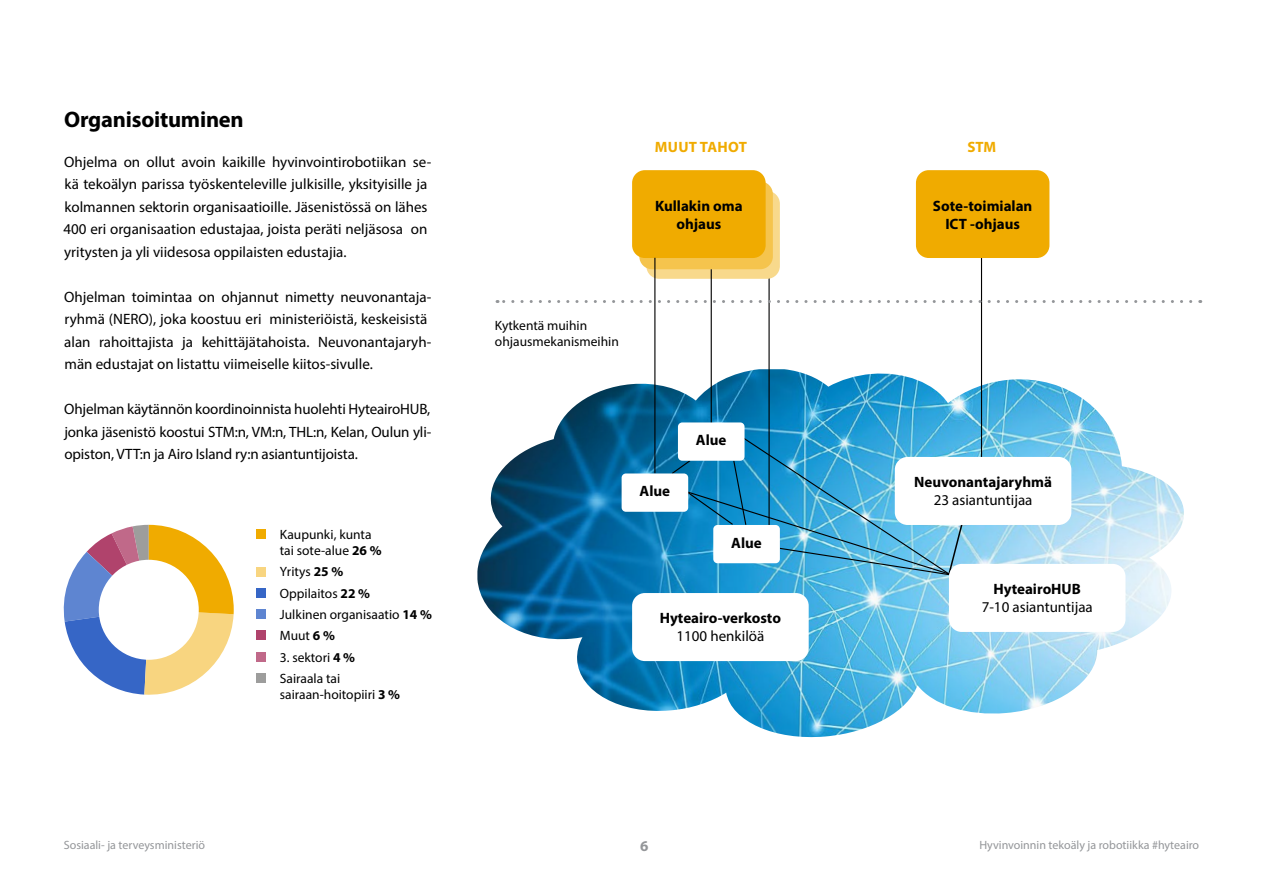
<style>
.page{position:relative;width:1263px;height:893px;background:#fff}
.page>*{position:absolute;margin:0;border:0;box-sizing:border-box;transform-origin:0 0}
.t1{font:700 22.5px "Myriad Pro";letter-spacing:-.01em;color:#000}
.t2{font:15px/22.5px "Myriad Pro";color:#000}
.t3{font:700 15px/18px "Myriad Pro";color:#000;text-align:center}
.t4{font:700 15px "Myriad Pro";letter-spacing:.02em;color:#f0ab00}
.t5{font:700 15px "Myriad Pro";color:#949699}
.t6{font:13.5px/21.3px "Myriad Pro";color:#000}
.t7{font:12px "Myriad Pro";color:#949699}
.s1{font-weight:700}
</style>
<div class="page">
<img style="left:477px;top:369px;width:707px;height:369px">
<svg style="left:63px;top:525px;width:171px;height:170px"></svg>
<div style="left:99px;top:560px;width:100px;height:100px;background:#fff;border-radius:50%"></div>
<hr style="left:768px;top:258px;width:2px;height:267px;background:#000">
<hr style="left:981px;top:258px;width:1px;height:265px;background:#000">
<svg style="left:497px;top:300px;width:694px;height:3px"></svg>
<div style="left:646px;top:191px;width:134px;height:88px;background:#f8d98c;border-radius:13px"></div>
<div style="left:639px;top:181px;width:134px;height:88px;background:#f5c44d;border-radius:13px"></div>
<div style="left:632px;top:170px;width:134px;height:88px;background:#f0ab00;border-radius:13px"></div>
<div style="left:916px;top:170px;width:133px;height:88px;background:#f0ab00;border-radius:13px"></div>
<div style="left:256px;top:529px;width:10px;height:10px;background:#f0ab00"></div>
<div style="left:256px;top:567px;width:10px;height:10px;background:#f8d580"></div>
<div style="left:256px;top:588px;width:10px;height:10px;background:#3666c6"></div>
<div style="left:256px;top:609px;width:10px;height:10px;background:#5e85d1"></div>
<div style="left:256px;top:631px;width:10px;height:9px;background:#b0436c"></div>
<div style="left:256px;top:652px;width:10px;height:9px;background:#c06989"></div>
<div style="left:256px;top:673px;width:10px;height:10px;background:#9d9d9c"></div>
<hr style="left:654px;top:258px;width:1px;height:215px;background:#000">
<hr style="left:711px;top:269px;width:1px;height:181px;background:#000">
<img style="left:670px;top:434px;width:294px;height:142px">
<div style="left:632px;top:593px;width:177px;height:68px;background:#fff;border-radius:13px"></div>
<div style="left:895px;top:457px;width:176px;height:68px;background:#fff;border-radius:13px"></div>
<div style="left:949px;top:564px;width:176px;height:68px;background:#fff;border-radius:13px"></div>
<div style="left:678px;top:422px;width:66px;height:39px;background:#fff;border-radius:4px"></div>
<div style="left:622px;top:473px;width:66px;height:39px;background:#fff;border-radius:4px"></div>
<div style="left:713px;top:525px;width:67px;height:38px;background:#fff;border-radius:4px"></div>
<h1 class="t1" style="left:64px;top:105px;width:181px">Organisoituminen</h1>
<p class="t2" style="left:63px;top:150px;width:369px">Ohjelma on ollut avoin kaikille hyvinvointirobotiikan se&shy;kä tekoälyn parissa työskenteleville julkisille, yksityisille ja kolmannen sektorin organisaatioille. Jäsenistössä on lähes 400 eri organisaation edustajaa, joista peräti neljäsosa on yritysten ja yli viidesosa oppilaisten edustajia.</p>
<p class="t2" style="left:64px;top:285px;width:369px">Ohjelman toimintaa on ohjannut nimetty neuvonantaja&shy;ryhmä (NERO), joka koostuu eri ministeriöistä, keskeisistä alan rahoittajista ja kehittäjätahoista. Neuvonantajaryh&shy;män edustajat on listattu viimeiselle kiitos-sivulle.</p>
<p class="t2" style="left:64px;top:397px;width:369px;text-align:justify">Ohjelman käytännön koordinoinnista huolehti HyteairoHUB, jonka jäsenistö koostui STM:n, VM:n, THL:n, Kelan, Oulun yli&shy;opiston, VTT:n ja Airo Island ry:n asiantuntijoista.</p>
<p class="t6" style="left:280px;top:526px;width:103px;line-height:16.2px">Kaupunki, kunta tai sote-alue <span class="s1">26 %</span></p>
<p class="t6" style="left:280px;top:561px;width:154px">Yritys <span class="s1">25 %<br></span>Oppilaitos <span class="s1">22 %<br></span>Julkinen organisaatio <span class="s1">14 %<br></span>Muut <span class="s1">6 %</span></p>
<p class="t6" style="left:280px;top:646px;width:77px">3. sektori <span class="s1">4 %<br></span>Sairaala tai</p>
<p class="t6" style="left:280px;top:684px;width:122px">sairaan-hoitopiiri <span class="s1">3 %</span></p>
<p class="t4" style="left:655px;top:137px;width:94px">MUUT TAHOT</p>
<p class="t3" style="left:655px;top:196px;width:89px">Kullakin oma ohjaus</p>
<p class="t6" style="left:495px;top:317px;width:125px;line-height:16.2px">Kytkentä muihin ohjausmekanismeihin</p>
<p class="t3" style="left:640px;top:482px;width:32px">Alue</p>
<p class="t3" style="left:696px;top:431px;width:32px">Alue</p>
<p class="t3" style="left:731px;top:533px;width:32px">Alue</p>
<p class="t3" style="left:660px;top:609px;width:123px">Hyteairo-verkosto</p>
<p class="t2" style="left:676px;top:625px;width:89px">1100 henkilöä</p>
<p class="t4" style="left:967px;top:137px;width:30px">STM</p>
<p class="t3" style="left:933px;top:196px;width:101px">Sote-toimialan<br>ICT -ohjaus</p>
<p class="t3" style="left:914px;top:473px;width:139px">Neuvonantajaryhmä</p>
<p class="t2" style="left:934px;top:489px;width:100px">23 asiantuntijaa</p>
<p class="t3" style="left:993px;top:580px;width:89px">HyteairoHUB</p>
<p class="t2" style="left:982px;top:596px;width:113px">7-10 asiantuntijaa</p>
<p class="t7" style="left:64px;top:837px;width:143px">Sosiaali- ja terveysministeriö</p>
<p class="t5" style="left:640px;top:836px;width:10px">6</p>
<p class="t7" style="left:979px;top:837px;width:221px">Hyvinvoinnin tekoäly ja robotiikka #hyteairo</p>
</div>
